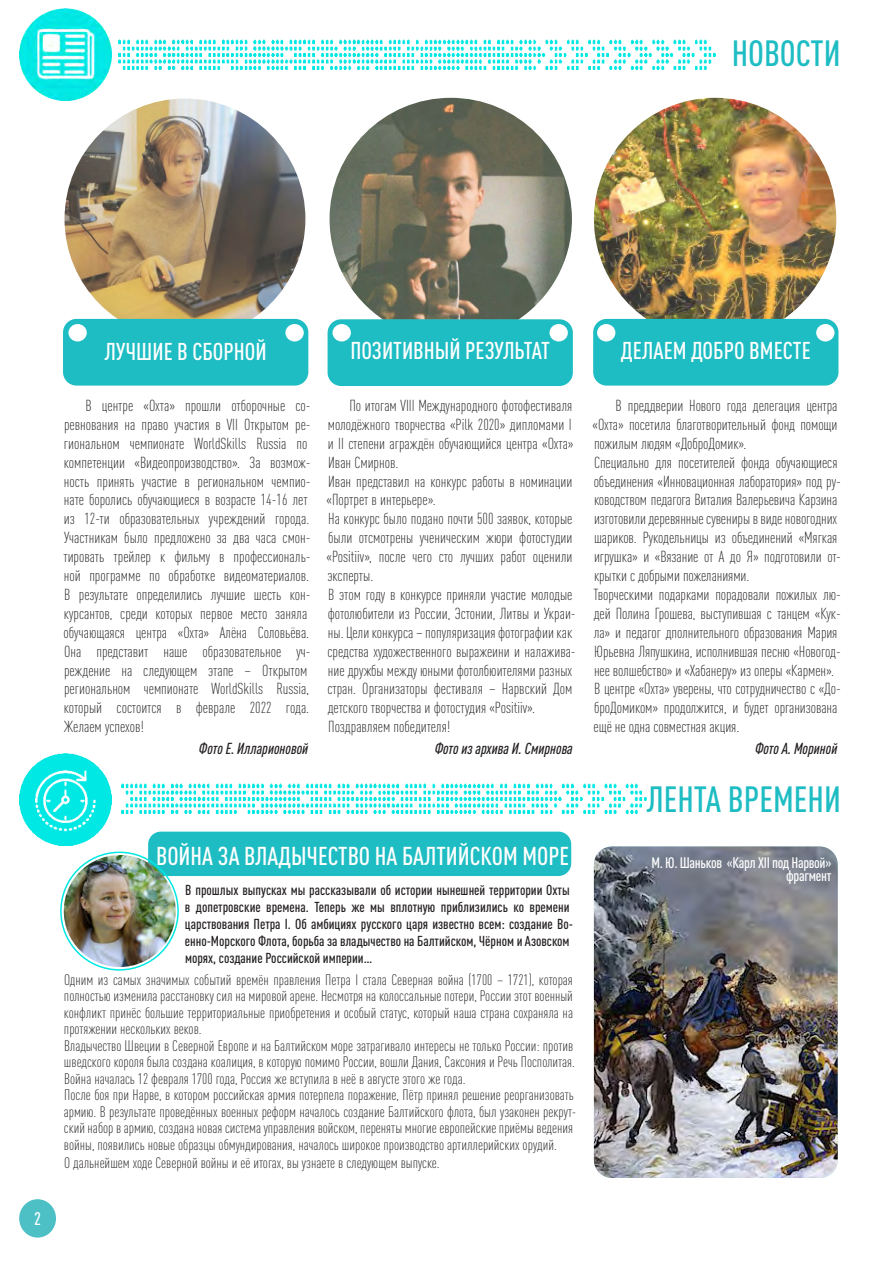
<style>
.page{position:relative;width:893px;height:1263px;background:#fff}
.page>*{position:absolute;margin:0;border:0;box-sizing:border-box;transform-origin:0 0}
.t1{font:500 condensed 36px "DIN Pro";color:#1ebdc3}
.t2{font:500 condensed 25.5px "DIN Pro";color:#fff}
.t3{font:500 condensed 24px "DIN Pro";color:#fff}
.t4{font:500 condensed 18px "DIN Pro";color:#fff}
.t5{font:300 condensed 15.75px/18.9px "DIN Pro";letter-spacing:-.005em;color:#231f20}
.t6{font:italic 500 condensed 15.75px "DIN Pro";color:#231f20}
.t7{font:300 condensed 15px/16.5px "DIN Pro";color:#231f20}
.t8{font:500 condensed 15px/13.5px "DIN Pro";letter-spacing:-.02em;color:#fff;text-align:right}
.t9{font:500 condensed 14.25px/17.1px "DIN Pro";color:#231f20}
</style>
<div class="page">
<div style="left:148px;top:832px;width:423px;height:44px;background:#1ebdc3;border-radius:13px"></div>
<img style="left:19px;top:753px;width:92px;height:92px">
<img style="left:121px;top:783px;width:525px;height:31px">
<img style="left:66px;top:100px;width:240px;height:224px">
<img style="left:330px;top:98px;width:242px;height:221px">
<img style="left:594px;top:98px;width:242px;height:227px">
<img style="left:64px;top:855px;width:112px;height:112px;border-radius:56px">
<div style="left:60px;top:851px;width:119px;height:120px;border:2px solid #00e8e4;border-radius:50%"></div>
<img style="left:594px;top:846px;width:244px;height:332px">
<div style="left:19px;top:1199px;width:37px;height:38px;background:#4cc0c5;border-radius:50%"></div>
<div style="left:64px;top:320px;width:244px;height:65px;background:#1ebdc3;border-radius:13px"></div>
<div style="left:63px;top:319px;width:245px;height:67px;border:2px solid #1ebdc3;border-radius:13px"></div>
<div style="left:328px;top:320px;width:244px;height:65px;background:#1ebdc3;border-radius:13px"></div>
<div style="left:328px;top:319px;width:245px;height:67px;border:2px solid #1ebdc3;border-radius:13px"></div>
<div style="left:594px;top:320px;width:244px;height:65px;background:#1ebdc3;border-radius:13px"></div>
<div style="left:593px;top:319px;width:245px;height:67px;border:2px solid #1ebdc3;border-radius:13px"></div>
<div style="left:69px;top:325px;width:17px;height:16px;background:#fff;border-radius:50%"></div>
<div style="left:68px;top:324px;width:19px;height:17px;border:2px solid #fff;border-radius:50%"></div>
<div style="left:333px;top:325px;width:17px;height:16px;background:#fff;border-radius:50%"></div>
<div style="left:333px;top:324px;width:18px;height:17px;border:2px solid #fff;border-radius:50%"></div>
<div style="left:598px;top:325px;width:17px;height:16px;background:#fff;border-radius:50%"></div>
<div style="left:597px;top:324px;width:18px;height:17px;border:2px solid #fff;border-radius:50%"></div>
<div style="left:286px;top:325px;width:17px;height:16px;background:#fff;border-radius:50%"></div>
<div style="left:285px;top:324px;width:19px;height:17px;border:2px solid #fff;border-radius:50%"></div>
<div style="left:550px;top:325px;width:17px;height:16px;background:#fff;border-radius:50%"></div>
<div style="left:549px;top:324px;width:19px;height:17px;border:2px solid #fff;border-radius:50%"></div>
<div style="left:817px;top:325px;width:17px;height:16px;background:#fff;border-radius:50%"></div>
<div style="left:816px;top:324px;width:18px;height:17px;border:2px solid #fff;border-radius:50%"></div>
<img style="left:19px;top:9px;width:92px;height:92px">
<img style="left:118px;top:39px;width:598px;height:31px">
<p class="t1" style="left:732px;top:27px;width:110px">НОВОСТИ</p>
<p class="t4" style="left:34px;top:1205px;width:8px">2</p>
<p class="t3" style="left:105px;top:334px;width:164px">ЛУЧШИЕ В СБОРНОЙ</p>
<p class="t3" style="left:350px;top:333px;width:201px">ПОЗИТИВНЫЙ РЕЗУЛЬТАТ</p>
<p class="t3" style="left:621px;top:332px;width:191px">ДЕЛАЕМ ДОБРО ВМЕСТЕ</p>
<p class="t5" style="left:64px;top:395px;width:248px;text-indent:22px">В центре «Охта» прошли отборочные со&shy;ревнования на право участия в VII Открытом ре&shy;гиональном чемпионате WorldSkills Russia по компетенции «Видеопроизводство». За возмож&shy;ность принять участие в региональном чемпио&shy;нате боролись обучающиеся в возрасте 14-16 лет из 12-ти образовательных учреждений города.</p>
<p class="t5" style="left:63px;top:527px;width:249px;text-align:justify">Участникам было предложено за два часа смон&shy;тировать трейлер к фильму в профессиональ&shy;ной программе по обработке видеоматериалов.</p>
<p class="t5" style="left:64px;top:584px;width:249px">В результате определились лучшие шесть кон&shy;курсантов, среди которых первое место заняла обучающаяся центра «Охта» Алёна Соловьёва.<br>Она представит наше образовательное уч&shy;реждение на следующем этапе – Открытом региональном чемпионате WorldSkills Russia, который состоится в феврале 2022 года.</p>
<p class="t5" style="left:64px;top:716px;width:81px">Желаем успехов!</p>
<p class="t5" style="left:328px;top:395px;width:247px;text-align:justify;text-indent:22px">По итогам VIII Международного фотофестиваля молодёжного творчества «Pilk 2020» дипломами I и II степени аграждён обучающийся центра «Охта» Иван Смирнов.</p>
<p class="t5" style="left:326px;top:471px;width:248px">Иван представил на конкурс работы в номинации «Портрет в интерьере».</p>
<p class="t5" style="left:326px;top:508px;width:248px;text-align:justify">На конкурс было подано почти 500 заявок, которые были отсмотрены ученическим жюри фотостудии «Positiiv», после чего сто лучших работ оценили эксперты.</p>
<p class="t5" style="left:327px;top:584px;width:250px">В этом году в конкурсе приняли участие молодые фотолюбители из России, Эстонии, Литвы и Украи&shy;ны. Цели конкурса – популяризация фотографии как средства художественного выражеини и налажива&shy;ние дружбы между юными фотолбюителями разных стран. Организаторы фестиваля – Нарвский Дом детского творчества и фотостудия «Positiiv».</p>
<p class="t5" style="left:328px;top:716px;width:124px">Поздравляем победителя!</p>
<p class="t5" style="left:593px;top:395px;width:246px;text-align:justify;text-indent:23px">В преддверии Нового года делегация центра «Охта» посетила благотворительный фонд помощи пожилым людям «ДоброДомик».</p>
<p class="t5" style="left:594px;top:452px;width:249px">Специально для посетителей фонда обучающиеся объединения «Инновационная лаборатория» под ру&shy;ководством педагога Виталия Валерьевича Карзина изготовили деревянные сувениры в виде новогодних шариков. Рукодельницы из объединений «Мягкая игрушка» и «Вязание от А до Я» подготовили от&shy;крытки с добрыми пожеланиями.</p>
<p class="t5" style="left:593px;top:584px;width:249px">Творческими подарками порадовали пожилых лю&shy;дей Полина Грошева, выступившая с танцем «Кук&shy;ла» и педагог дполнительного образования Мария Юрьевна Ляпушкина, исполнившая песню «Новогод&shy;нее волшебство» и «Хабанеру» из оперы «Кармен».</p>
<p class="t5" style="left:594px;top:678px;width:249px">В центре «Охта» уверены, что сотрудничество с «До&shy;броДомиком» продолжится, и будет организована ещё не одна совместная акция.</p>
<p class="t6" style="left:199px;top:737px;width:111px">Фото Е. Илларионовой</p>
<p class="t6" style="left:435px;top:737px;width:140px">Фото из архива И. Смирнова</p>
<p class="t6" style="left:755px;top:737px;width:84px">Фото А. Мориной</p>
<p class="t2" style="left:156px;top:837px;width:414px">ВОЙНА ЗА ВЛАДЫЧЕСТВО НА БАЛТИЙСКОМ МОРЕ</p>
<p class="t9" style="left:185px;top:880px;width:390px">В прошлых выпусках мы рассказывали об истории нынешней территории Охты в допетровские времена. Теперь же мы вплотную приблизились ко времени царствования Петра I. Об амбициях русского царя известно всем: создание Во&shy;енно-Морского Флота, борьба за владычество на Балтийском, Чёрном и Азовском морях, создание Российской империи…</p>
<p class="t7" style="left:64px;top:970px;width:511px;text-align:justify">Одним из самых значимых событий времён правления Петра I стала Северная война (1700 – 1721), которая полностью изменила расстановку сил на мировой арене. Несмотря на колоссальные потери, России этот военный конфликт принёс большие территориальные приобретения и особый статус, который наша страна сохраняла на протяжении нескольких веков.</p>
<p class="t7" style="left:64px;top:1036px;width:512px">Владычество Швеции в Северной Европе и на Балтийском море затрагивало интересы не только России: против шведского короля была создана коалиция, в которую помимо России, вошли Дания, Саксония и Речь Посполитая.</p>
<p class="t7" style="left:64px;top:1069px;width:403px">Война началась 12 февраля 1700 года, Россия же вступила в неё в августе этого же года.</p>
<p class="t7" style="left:64px;top:1086px;width:514px">После боя при Нарве, в котором российская армия потерпела поражение, Пётр принял решение реорганизовать армию. В результате проведённых военных реформ началось создание Балтийского флота, был узаконен рекрут&shy;ский набор в армию, создана новая система управления войском, переняты многие европейские приёмы ведения войны, появились новые образцы обмундирования, началось широкое производство артиллерийских орудий.</p>
<p class="t7" style="left:64px;top:1153px;width:377px">О дальнейшем ходе Северной войны и её итогах, вы узнаете в следующем выпуске.</p>
<p class="t1" style="left:646px;top:773px;width:196px">ЛЕНТА ВРЕМЕНИ</p>
<p class="t8" style="left:651px;top:854px;width:181px">М. Ю. Шаньков «Карл XII под Нарвой» фрагмент</p>
</div>
